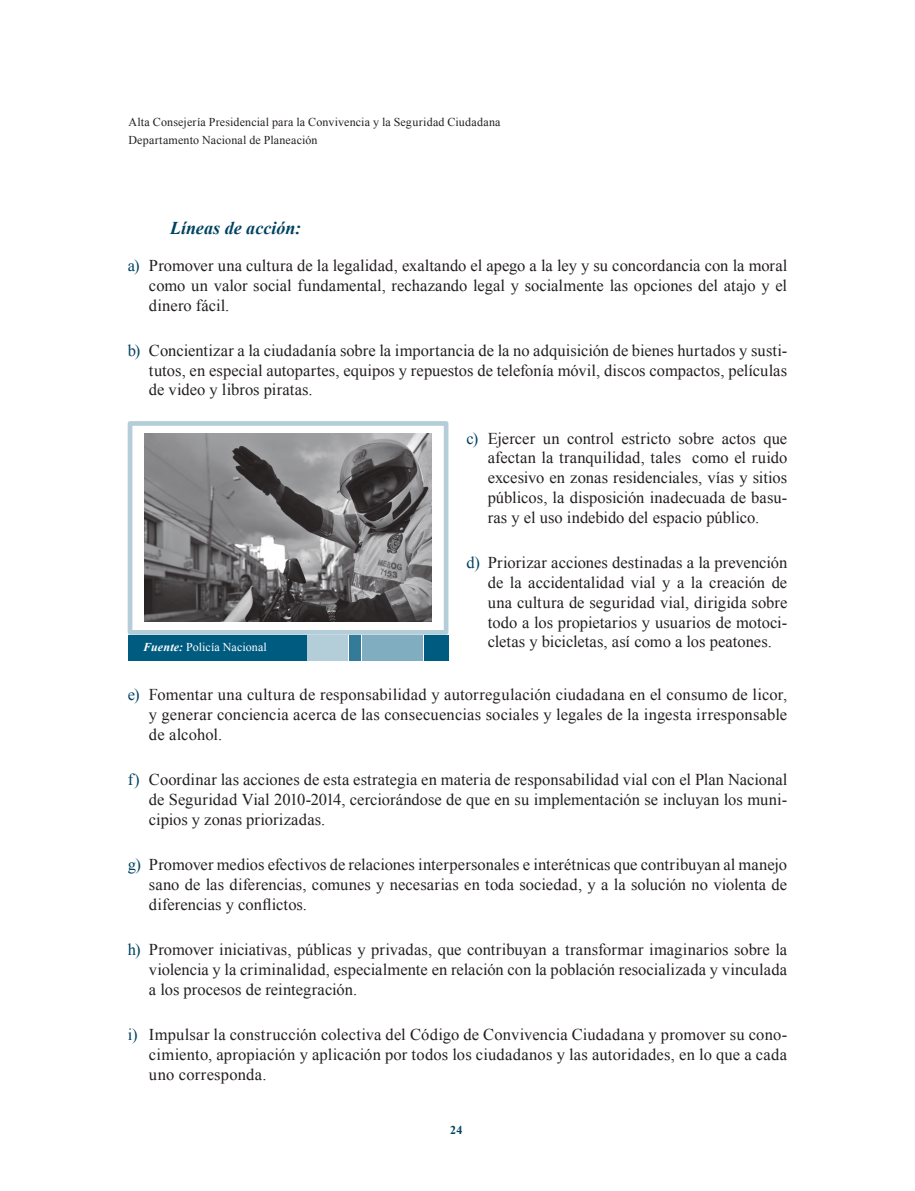
<style>
.page{position:relative;width:915px;height:1191px;background:#fff}
.page>*{position:absolute;margin:0;border:0;box-sizing:border-box;transform-origin:0 0}
.t1{font:italic 700 18px "Times New Roman";color:#004262}
.t2{font:16.5px/19.8px "Times New Roman";letter-spacing:.005em;color:#241f1f;text-align:justify}
.t3{font:12px/18px "Times New Roman";letter-spacing:.015em;color:#241f1f}
.t4{font:12px "Times New Roman";letter-spacing:.01em;color:#fff}
.t5{font:700 12px "Times New Roman";color:#004262}
.s1{color:#004262}
.s2{font-weight:700;font-style:italic}
</style>
<div class="page">
<div style="left:424px;top:634px;width:24px;height:26px;background:#005b80"></div>
<div style="left:128px;top:634px;width:178px;height:26px;background:#005b80"></div>
<div style="left:362px;top:634px;width:60px;height:26px;background:#80adbf"></div>
<div style="left:349px;top:634px;width:11px;height:26px;background:#337b99"></div>
<div style="left:307px;top:634px;width:41px;height:26px;background:#b3ced9"></div>
<img style="left:144px;top:433px;width:287px;height:188px">
<p class="t3" style="left:128px;top:113px;width:373px">Alta Consejería Presidencial para la Convivencia y la Seguridad Ciudadana<br>Departamento Nacional de Planeación</p>
<p class="t1" style="left:170px;top:215px;width:132px">Líneas de acción:</p>
<p class="t2" style="left:149px;top:255px;width:639px;text-indent:-21px"><span class="s1">a)</span> Promover una cultura de la legalidad, exaltando el apego a la ley y su concordancia con la moral como un valor social fundamental, rechazando legal y socialmente las opciones del atajo y el dinero fácil.</p>
<p class="t2" style="left:149px;top:340px;width:639px;text-indent:-21px"><span class="s1">b)</span> Concientizar a la ciudadanía sobre la importancia de la no adquisición de bienes hurtados y susti&shy;tutos, en especial autopartes, equipos y repuestos de telefonía móvil, discos compactos, películas de video y libros piratas.</p>
<p class="t2" style="left:487px;top:428px;width:301px;text-indent:-21px"><span class="s1">c)</span> Ejercer un control estricto sobre actos que afectan la tranquilidad, tales como el ruido excesivo en zonas residenciales, vías y sitios públicos, la disposición inadecuada de basu&shy;ras y el uso indebido del espacio público.</p>
<p class="t2" style="left:487px;top:552px;width:301px;text-indent:-21px"><span class="s1">d)</span> Priorizar acciones destinadas a la prevención de la accidentalidad vial y a la creación de una cultura de seguridad vial, dirigida sobre todo a los propietarios y usuarios de motoci-</p>
<p class="t4" style="left:143px;top:638px;width:125px"><span class="s2">Fuente:</span> Policía Nacional</p>
<p class="t2" style="left:487px;top:631px;width:285px">cletas y bicicletas, así como a los peatones.</p>
<p class="t2" style="left:149px;top:684px;width:639px;text-indent:-21px"><span class="s1">e)</span> Fomentar una cultura de responsabilidad y autorregulación ciudadana en el consumo de licor, y generar conciencia acerca de las consecuencias sociales y legales de la ingesta irresponsable de alcohol.</p>
<p class="t2" style="left:149px;top:769px;width:639px;text-indent:-21px"><span class="s1">f)</span> Coordinar las acciones de esta estrategia en materia de responsabilidad vial con el Plan Nacional de Seguridad Vial 2010-2014, cerciorándose de que en su implementación se incluyan los muni&shy;cipios y zonas priorizadas.</p>
<p class="t2" style="left:149px;top:854px;width:639px;text-indent:-21px"><span class="s1">g)</span> Promover medios efectivos de relaciones interpersonales e interétnicas que contribuyan al manejo sano de las diferencias, comunes y necesarias en toda sociedad, y a la solución no violenta de diferencias y conflictos.</p>
<p class="t2" style="left:149px;top:939px;width:639px;text-indent:-21px"><span class="s1">h)</span> Promover iniciativas, públicas y privadas, que contribuyan a transformar imaginarios sobre la violencia y la criminalidad, especialmente en relación con la población resocializada y vinculada a los procesos de reintegración.</p>
<p class="t2" style="left:149px;top:1024px;width:639px;text-indent:-21px"><span class="s1">i)</span> Impulsar la construcción colectiva del Código de Convivencia Ciudadana y promover su cono&shy;cimiento, apropiación y aplicación por todos los ciudadanos y las autoridades, en lo que a cada uno corresponda.</p>
<p class="t5" style="left:450px;top:1122px;width:14px">24</p>
</div>
